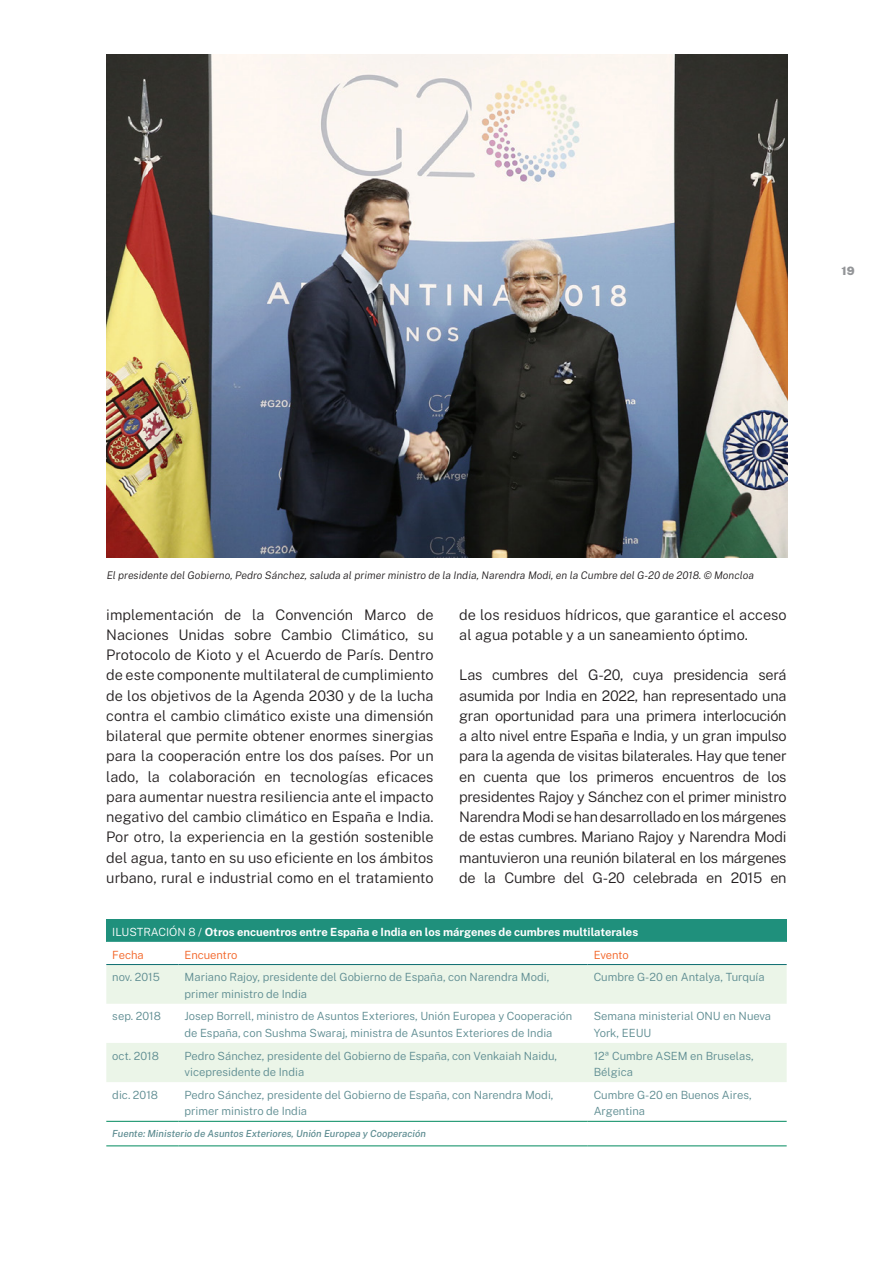
<style>
.page{position:relative;width:893px;height:1263px;background:#fff}
.page>*{position:absolute;margin:0;border:0;box-sizing:border-box;transform-origin:0 0}
.PARAFO_COMUN{font:300 14.55px/20.2px "Public Sans";color:#231f20;text-align:justify}
.t1{font:900 11.55px "Public Sans";color:#939598}
.PARAFO_COMUN-2{font:300 11.25px/16.5px "Public Sans";color:#5c8b90}
.PARAFO_COMUN-3{font:700 11.25px "Public Sans";color:#fff}
.PARAFO_COMUN-4{font:300 11.25px "Public Sans";letter-spacing:-.01em;color:#f26021}
.PARAFO_COMUN-5{font:italic 300 10.5px "Public Sans";color:#231f20}
.PARAFO_COMUN-6{font:italic 500 9.75px "Public Sans";color:#5c8b90}
.s1{font-weight:300}
</style>
<div class="page">
<img style="left:107px;top:54px;width:680px;height:504px">
<div style="left:106px;top:919px;width:681px;height:23px;background:#1f907c"></div>
<svg style="left:106px;top:1120px;width:681px;height:1px"></svg>
<svg style="left:106px;top:965px;width:681px;height:117px;fill:#ebf5e8"></svg>
<hr style="left:106px;top:1121px;width:73px;height:1px;background:#008a5e">
<hr style="left:179px;top:1121px;width:409px;height:1px;background:#008a5e">
<hr style="left:588px;top:1121px;width:199px;height:1px;background:#008a5e">
<hr style="left:106px;top:1145px;width:73px;height:1px;background:#008a5e">
<hr style="left:179px;top:1145px;width:409px;height:1px;background:#008a5e">
<hr style="left:588px;top:1145px;width:199px;height:1px;background:#008a5e">
<hr style="left:106px;top:964px;width:73px;height:1px;background:#0b6c70">
<hr style="left:179px;top:964px;width:409px;height:1px;background:#0b6c70">
<hr style="left:588px;top:964px;width:199px;height:1px;background:#0b6c70">
<p class="t1" style="left:842px;top:263px;width:15px">19</p>
<p class="PARAFO_COMUN-5" style="left:107px;top:568px;width:649px">El presidente del Gobierno, Pedro Sánchez, saluda al primer ministro de la India, Narendra Modi, en la Cumbre del G-20 de 2018. © Moncloa</p>
<p class="PARAFO_COMUN" style="left:106px;top:603px;width:329px">implementación de la Convención Marco de Naciones Unidas sobre Cambio Climático, su Protocolo de Kioto y el Acuerdo de París. Dentro de este componente multilateral de cumplimiento de los objetivos de la Agenda 2030 y de la lucha contra el cambio climático existe una dimensión bilateral que permite obtener enormes sinergias para la cooperación entre los dos países. Por un lado, la colaboración en tecnologías eficaces para aumentar nuestra resiliencia ante el impacto negativo del cambio climático en España e India.<br>Por otro, la experiencia en la gestión sostenible del agua, tanto en su uso eficiente en los ámbitos urbano, rural e industrial como en el tratamiento</p>
<p class="PARAFO_COMUN" style="left:459px;top:603px;width:329px">de los residuos hídricos, que garantice el acceso al agua potable y a un saneamiento óptimo.</p>
<p class="PARAFO_COMUN" style="left:459px;top:664px;width:329px">Las cumbres del G-20, cuya presidencia será asumida por India en 2022, han representado una gran oportunidad para una primera interlocución a alto nivel entre España e India, y un gran impulso para la agenda de visitas bilaterales. Hay que tener en cuenta que los primeros encuentros de los presidentes Rajoy y Sánchez con el primer ministro Narendra Modi se han desarrollado en los márgenes de estas cumbres. Mariano Rajoy y Narendra Modi mantuvieron una reunión bilateral en los márgenes de la Cumbre del G-20 celebrada en 2015 en</p>
<p class="PARAFO_COMUN-3" style="left:112px;top:924px;width:527px"><span class="s1">ILUSTRACIÓN 8 /</span> Otros encuentros entre España e India en los márgenes de cumbres multilaterales</p>
<p class="PARAFO_COMUN-4" style="left:112px;top:946px;width:33px">Fecha</p>
<p class="PARAFO_COMUN-4" style="left:185px;top:946px;width:54px">Encuentro</p>
<p class="PARAFO_COMUN-4" style="left:594px;top:946px;width:37px">Evento</p>
<p class="PARAFO_COMUN-2" style="left:112px;top:968px;width:49px">nov. 2015</p>
<p class="PARAFO_COMUN-2" style="left:185px;top:968px;width:366px">Mariano Rajoy, presidente del Gobierno de España, con Narendra Modi, primer ministro de India</p>
<p class="PARAFO_COMUN-2" style="left:594px;top:968px;width:172px">Cumbre G-20 en Antalya, Turquía</p>
<p class="PARAFO_COMUN-2" style="left:112px;top:1007px;width:50px">sep. 2018</p>
<p class="PARAFO_COMUN-2" style="left:185px;top:1007px;width:389px">Josep Borrell, ministro de Asuntos Exteriores, Unión Europea y Cooperación de España, con Sushma Swaraj, ministra de Asuntos Exteriores de India</p>
<p class="PARAFO_COMUN-2" style="left:594px;top:1007px;width:179px">Semana ministerial ONU en Nueva<br>York, EEUU</p>
<p class="PARAFO_COMUN-2" style="left:112px;top:1046px;width:48px">oct. 2018</p>
<p class="PARAFO_COMUN-2" style="left:185px;top:1046px;width:374px">Pedro Sánchez, presidente del Gobierno de España, con Venkaiah Naidu, vicepresidente de India</p>
<p class="PARAFO_COMUN-2" style="left:594px;top:1046px;width:162px">12ª Cumbre ASEM en Bruselas,<br>Bélgica</p>
<p class="PARAFO_COMUN-2" style="left:112px;top:1086px;width:47px">dic. 2018</p>
<p class="PARAFO_COMUN-2" style="left:185px;top:1086px;width:370px">Pedro Sánchez, presidente del Gobierno de España, con Narendra Modi, primer ministro de India</p>
<p class="PARAFO_COMUN-2" style="left:594px;top:1086px;width:159px">Cumbre G-20 en Buenos Aires,<br>Argentina</p>
<p class="PARAFO_COMUN-6" style="left:112px;top:1127px;width:315px">Fuente: Ministerio de Asuntos Exteriores, Unión Europea y Cooperación</p>
</div>
